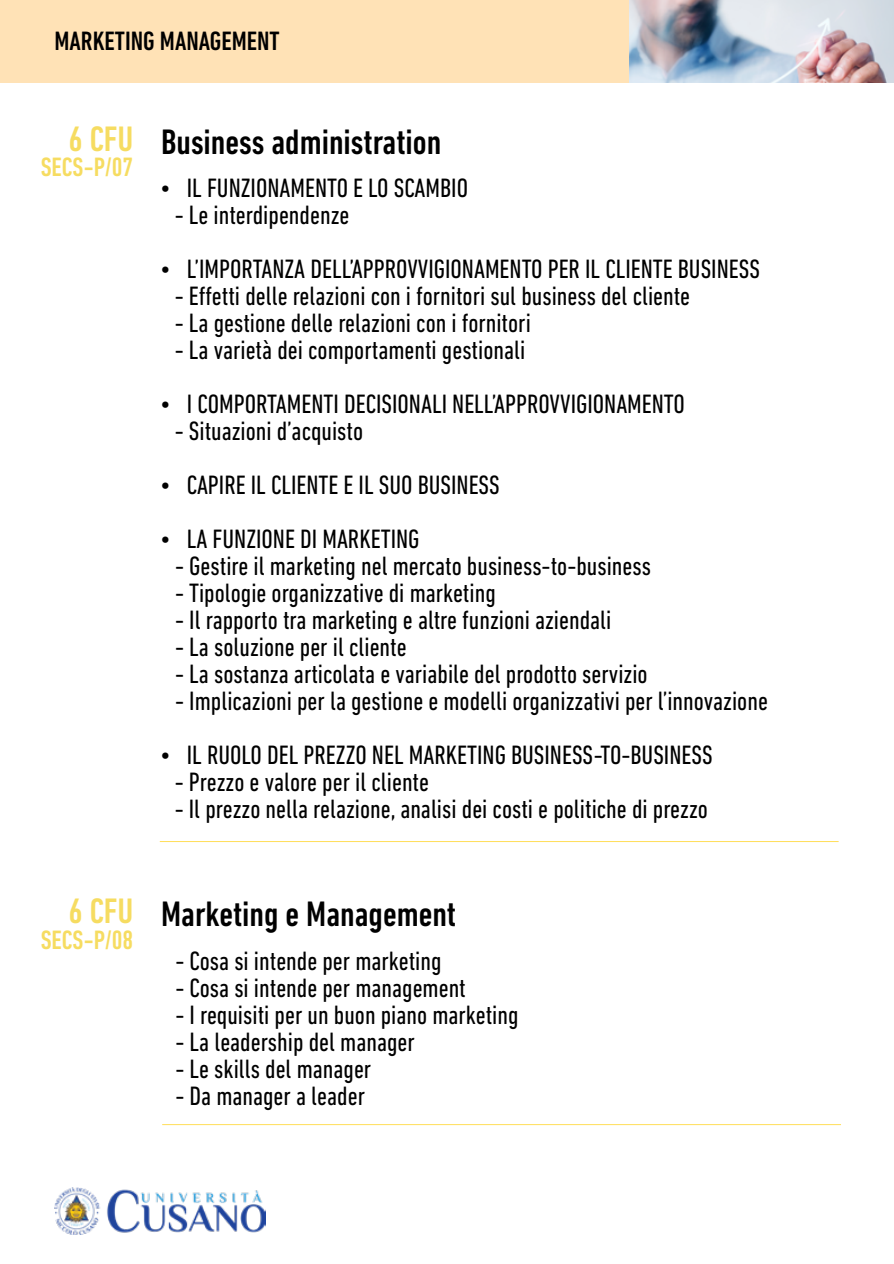
<style>
.page{position:relative;width:894px;height:1264px;background:#fff}
.page>*{position:absolute;margin:0;border:0;box-sizing:border-box;transform-origin:0 0}
.t1{font:500 condensed 36px "DIN Next LT Pro";color:#000}
.t2{font:condensed 27px "DIN Next LT Pro";color:#000}
.t3{font:500 condensed 27px "DIN Next LT Pro";color:#000}
.t4{font:500 condensed 27px "DIN Next LT Pro";color:#f6dc61}
.s1{color:#f6dc61}
</style>
<div class="page">
<img style="left:54px;top:1187px;width:211px;height:47px">
<div style="left:0;top:0;width:893px;height:83px;background:#ffe2b6"></div>
<img style="left:630px;top:0;width:263px;height:83px">
<hr style="left:160px;top:841px;width:678px;height:1px;background:#ffde58">
<hr style="left:162px;top:1124px;width:678px;height:1px;background:#ffde58">
<p class="t3" style="left:54px;top:25px;width:227px">MARKETING MANAGEMENT</p>
<h1 class="t1" style="left:69px;top:121px;width:374px"><span class="s1">6 CFU</span> Business administration</h1>
<p class="t4" style="left:41px;top:152px;width:94px">SECS-P/07</p>
<p class="t2" style="left:160px;top:173px;width:310px">• IL FUNZIONAMENTO E LO SCAMBIO</p>
<p class="t2" style="left:175px;top:200px;width:176px">- Le interdipendenze</p>
<p class="t2" style="left:160px;top:254px;width:601px">• L’IMPORTANZA DELL’APPROVVIGIONAMENTO PER IL CLIENTE BUSINESS</p>
<p class="t2" style="left:175px;top:281px;width:517px">- Effetti delle relazioni con i fornitori sul business del cliente</p>
<p class="t2" style="left:175px;top:308px;width:357px">- La gestione delle relazioni con i fornitori</p>
<p class="t2" style="left:175px;top:335px;width:352px">- La varietà dei comportamenti gestionali</p>
<p class="t2" style="left:160px;top:389px;width:526px">• I COMPORTAMENTI DECISIONALI NELL’APPROVVIGIONAMENTO</p>
<p class="t2" style="left:175px;top:416px;width:190px">- Situazioni d’acquisto</p>
<p class="t2" style="left:160px;top:470px;width:341px">• CAPIRE IL CLIENTE E IL SUO BUSINESS</p>
<p class="t2" style="left:160px;top:524px;width:261px">• LA FUNZIONE DI MARKETING</p>
<p class="t2" style="left:175px;top:551px;width:477px">- Gestire il marketing nel mercato business-to-business</p>
<p class="t2" style="left:175px;top:578px;width:322px">- Tipologie organizzative di marketing</p>
<p class="t2" style="left:175px;top:605px;width:438px">- Il rapporto tra marketing e altre funzioni aziendali</p>
<p class="t2" style="left:175px;top:632px;width:233px">- La soluzione per il cliente</p>
<p class="t2" style="left:175px;top:659px;width:474px">- La sostanza articolata e variabile del prodotto servizio</p>
<p class="t2" style="left:175px;top:686px;width:594px">- Implicazioni per la gestione e modelli organizzativi per l’innovazione</p>
<p class="t2" style="left:160px;top:740px;width:554px">• IL RUOLO DEL PREZZO NEL MARKETING BUSINESS-TO-BUSINESS</p>
<p class="t2" style="left:175px;top:767px;width:256px">- Prezzo e valore per il cliente</p>
<p class="t2" style="left:175px;top:794px;width:534px">- Il prezzo nella relazione, analisi dei costi e politiche di prezzo</p>
<h1 class="t1" style="left:69px;top:893px;width:389px"><span class="s1">6 CFU</span> Marketing e Management</h1>
<p class="t4" style="left:41px;top:924px;width:94px">SECS-P/08</p>
<p class="t2" style="left:175px;top:945px;width:268px">- Cosa si intende per marketing</p>
<p class="t2" style="left:175px;top:972px;width:292px">- Cosa si intende per management</p>
<p class="t2" style="left:175px;top:999px;width:344px">- I requisiti per un buon piano marketing</p>
<p class="t2" style="left:175px;top:1026px;width:241px">- La leadership del manager</p>
<p class="t2" style="left:175px;top:1053px;width:197px">- Le skills del manager</p>
<p class="t2" style="left:175px;top:1080px;width:191px">- Da manager a leader</p>
</div>
